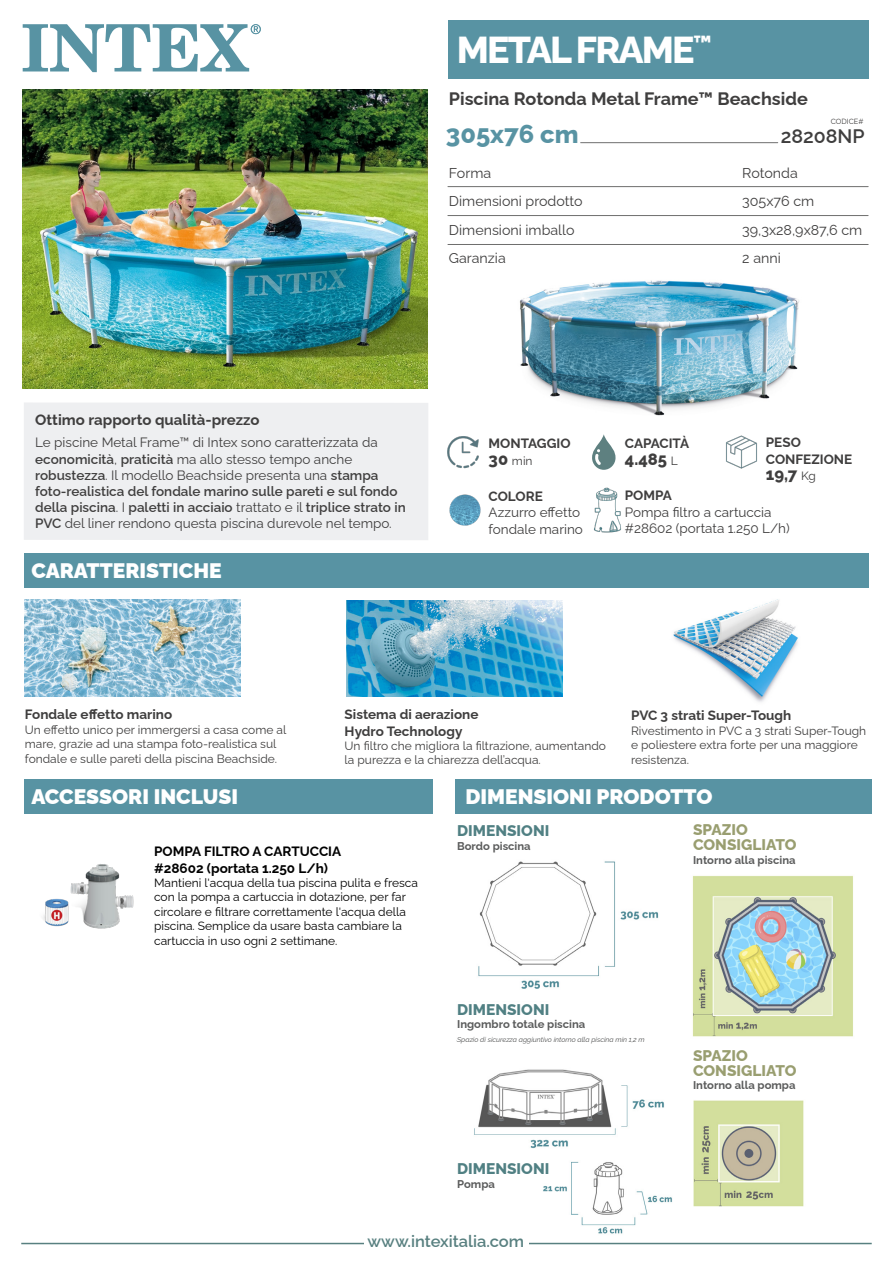
<style>
.page{position:relative;width:893px;height:1263px;background:#fff}
.page>*{position:absolute;margin:0;border:0;box-sizing:border-box;transform-origin:0 0}
.t1{font:800 37.5px "Raleway";letter-spacing:-.05em;color:#fff}
.t2{font:800 25.5px "Raleway";color:#5893a3}
.t3{font:900 21px "Raleway";color:#fff}
.t4{font:600 19.5px "Raleway";color:#3f3e3e}
.t5{font:700 18px "Raleway";color:#3f3e3e}
.t6{font:600 16.5px "Raleway";color:#588080}
.t7{font:800 16.5px "Raleway";color:#3f3e3e}
.t8{font:800 15.45px/15px "Raleway";color:#999e70}
.t9{font:800 15.45px "Raleway";color:#508083}
.t10{font:700 15px "Raleway";color:#3f3e3e}
.t11{font:14.25px/28.5px "Raleway";color:#3f3e3e}
.t12{font:13.5px/16.2px "Raleway";color:#3f3e3e}
.t13{font:700 13.5px/16.2px "Raleway";color:#3f3e3e}
.t14{font:700 13.5px/16.2px "Raleway";color:#000}
.t15{font:12px/14.4px "Raleway";color:#3f3e3e}
.t16{font:12px/14.4px "Raleway";color:#000}
.t17{font:700 11.25px "Raleway";color:#5b5c5c}
.t18{font:7.5px "Raleway";color:#3f3e3e}
.t19{font:italic 7.05px "Raleway";color:#515252}
.s1{font-weight:600}
.s2{font-weight:800;font-size:16.5px}
.s3{font-weight:400;font-size:12px}
</style>
<div class="page">
<img style="left:520px;top:280px;width:279px;height:136px">
<img style="left:456px;top:861px;width:416px;height:384px">
<div style="left:24px;top:402px;width:404px;height:138px;background:#eeeff1"></div>
<div style="left:24px;top:553px;width:845px;height:35px;background:#5893a3"></div>
<div style="left:448px;top:21px;width:420px;height:58px;background:#5893a3"></div>
<svg style="left:23px;top:24px;width:238px;height:48px"></svg>
<img style="left:726px;top:435px;width:31px;height:34px">
<img style="left:447px;top:436px;width:32px;height:33px">
<svg style="left:592px;top:434px;width:23px;height:36px"></svg>
<div style="left:24px;top:780px;width:409px;height:34px;background:#5893a3"></div>
<img style="left:346px;top:601px;width:216px;height:95px">
<hr style="left:448px;top:186px;width:420px;height:1px;background:#6f6f6e">
<hr style="left:448px;top:215px;width:420px;height:1px;background:#6f6f6e">
<hr style="left:448px;top:244px;width:420px;height:1px;background:#6f6f6e">
<div style="left:455px;top:780px;width:417px;height:34px;background:#5893a3"></div>
<hr style="left:21px;top:1243px;width:851px;height:1px;background:#588080">
<div style="left:364px;top:1232px;width:165px;height:14px;background:#fff"></div>
<hr style="left:581px;top:142px;width:197px;height:1px;background:#6f6f6e">
<img style="left:43px;top:864px;width:91px;height:65px">
<img style="left:594px;top:487px;width:27px;height:46px">
<div style="left:686px;top:822px;width:192px;height:46px;background:#fff"></div>
<div style="left:690px;top:1046px;width:176px;height:47px;background:#fff"></div>
<div style="left:457px;top:1002px;width:196px;height:46px;background:#fff"></div>
<div style="left:451px;top:1162px;width:86px;height:35px;background:#fff"></div>
<div style="left:455px;top:1158px;width:94px;height:21px;background:#fff"></div>
<img style="left:673px;top:599px;width:125px;height:103px">
<img style="left:24px;top:600px;width:216px;height:96px">
<img style="left:449px;top:494px;width:32px;height:32px">
<img style="left:23px;top:89px;width:404px;height:300px">
<h1 class="t1" style="left:457px;top:20px;width:256px">METAL FRAME<sup>™</sup></h1>
<h3 class="t5" style="left:449px;top:85px;width:360px">Piscina Rotonda Metal Frame™ Beachside</h3>
<h2 class="t2" style="left:446px;top:113px;width:134px">305x76 cm</h2>
<p class="t18" style="left:831px;top:115px;width:34px">CODICE#</p>
<h3 class="t4" style="left:781px;top:120px;width:85px">28208NP</h3>
<p class="t11" style="left:449px;top:157px;width:135px">Forma<br>Dimensioni prodotto<br>Dimensioni imballo<br>Garanzia</p>
<p class="t11" style="left:742px;top:157px;width:122px">Rotonda<br>305x76 cm<br>39,3x28,9x87,6 cm<br>2 anni</p>
<p class="t10" style="left:35px;top:408px;width:226px">Ottimo rapporto qualità-prezzo</p>
<p class="t12" style="left:35px;top:433px;width:372px">Le piscine Metal Frame™ di Intex sono caratterizzata da <span class="s1">economicità</span>, <span class="s1">praticità</span> ma allo stesso tempo anche <span class="s1">robustezza</span>. Il modello Beachside presenta una <span class="s1">stampa foto-realistica del fondale marino sulle pareti e sul fondo della piscina</span>. I <span class="s1">paletti in acciaio</span> trattato e il <span class="s1">triplice strato in PVC</span> del liner rendono questa piscina durevole nel tempo.</p>
<h3 class="t3" style="left:31px;top:554px;width:192px">CARATTERISTICHE</h3>
<p class="t13" style="left:489px;top:434px;width:83px">MONTAGGIO</p>
<p class="t15" style="left:489px;top:452px;width:46px"><span class="s2">30</span> min</p>
<p class="t13" style="left:489px;top:486px;width:56px">COLORE</p>
<p class="t12" style="left:489px;top:503px;width:96px">Azzurro effetto fondale marino</p>
<p class="t13" style="left:625px;top:434px;width:66px">CAPACITÀ</p>
<p class="t7" style="left:625px;top:446px;width:55px">4.485 <span class="s3">L</span></p>
<p class="t13" style="left:766px;top:433px;width:88px">PESO<br>CONFEZIONE</p>
<p class="t7" style="left:766px;top:461px;width:52px">19,7 <span class="s3">Kg</span></p>
<p class="t13" style="left:625px;top:486px;width:49px">POMPA</p>
<p class="t12" style="left:625px;top:502px;width:166px">Pompa filtro a cartuccia #28602 (portata 1.250 L/h)</p>
<p class="t13" style="left:25px;top:705px;width:149px">Fondale effetto marino</p>
<p class="t15" style="left:25px;top:721px;width:263px">Un effetto unico per immergersi a casa come al mare, grazie ad una stampa foto-realistica sul fondale e sulle pareti della piscina Beachside.</p>
<h3 class="t3" style="left:31px;top:780px;width:208px">ACCESSORI INCLUSI</h3>
<p class="t13" style="left:345px;top:705px;width:135px">Sistema di aerazione<br>Hydro Technology</p>
<p class="t15" style="left:345px;top:737px;width:263px">Un filtro che migliora la filtrazione, aumentando la purezza e la chiarezza dell’acqua.</p>
<p class="t13" style="left:631px;top:706px;width:162px">PVC 3 strati Super-Tough</p>
<p class="t15" style="left:631px;top:722px;width:237px">Rivestimento in PVC a 3 strati Super-Tough e poliestere extra forte per una maggiore resistenza.</p>
<h3 class="t3" style="left:466px;top:780px;width:248px">DIMENSIONI PRODOTTO</h3>
<p class="t14" style="left:154px;top:842px;width:189px">POMPA FILTRO A CARTUCCIA #28602 (portata 1.250 L/h)</p>
<p class="t16" style="left:154px;top:874px;width:265px">Mantieni l'acqua della tua piscina pulita e fresca con la pompa a cartuccia in dotazione, per far circolare e filtrare correttamente l'acqua della piscina. Semplice da usare basta cambiare la cartuccia in uso ogni 2 settimane.</p>
<p class="t9" style="left:457px;top:818px;width:94px">DIMENSIONI</p>
<p class="t17" style="left:457px;top:836px;width:75px">Bordo piscina</p>
<p class="t9" style="left:457px;top:997px;width:94px">DIMENSIONI</p>
<p class="t17" style="left:457px;top:1015px;width:130px">Ingombro totale piscina</p>
<p class="t19" style="left:457px;top:1033px;width:189px">Spazio di sicurezza aggiuntivo intorno alla piscina min 1,2 m</p>
<p class="t9" style="left:457px;top:1156px;width:94px">DIMENSIONI</p>
<p class="t17" style="left:457px;top:1175px;width:39px">Pompa</p>
<p class="t6" style="left:368px;top:1228px;width:158px">www.intexitalia.com</p>
<p class="t8" style="left:693px;top:820px;width:105px">SPAZIO<br>CONSIGLIATO</p>
<p class="t17" style="left:693px;top:851px;width:104px">Intorno alla piscina</p>
<p class="t8" style="left:693px;top:1046px;width:105px">SPAZIO<br>CONSIGLIATO</p>
<p class="t17" style="left:693px;top:1076px;width:104px">Intorno alla pompa</p>
</div>
